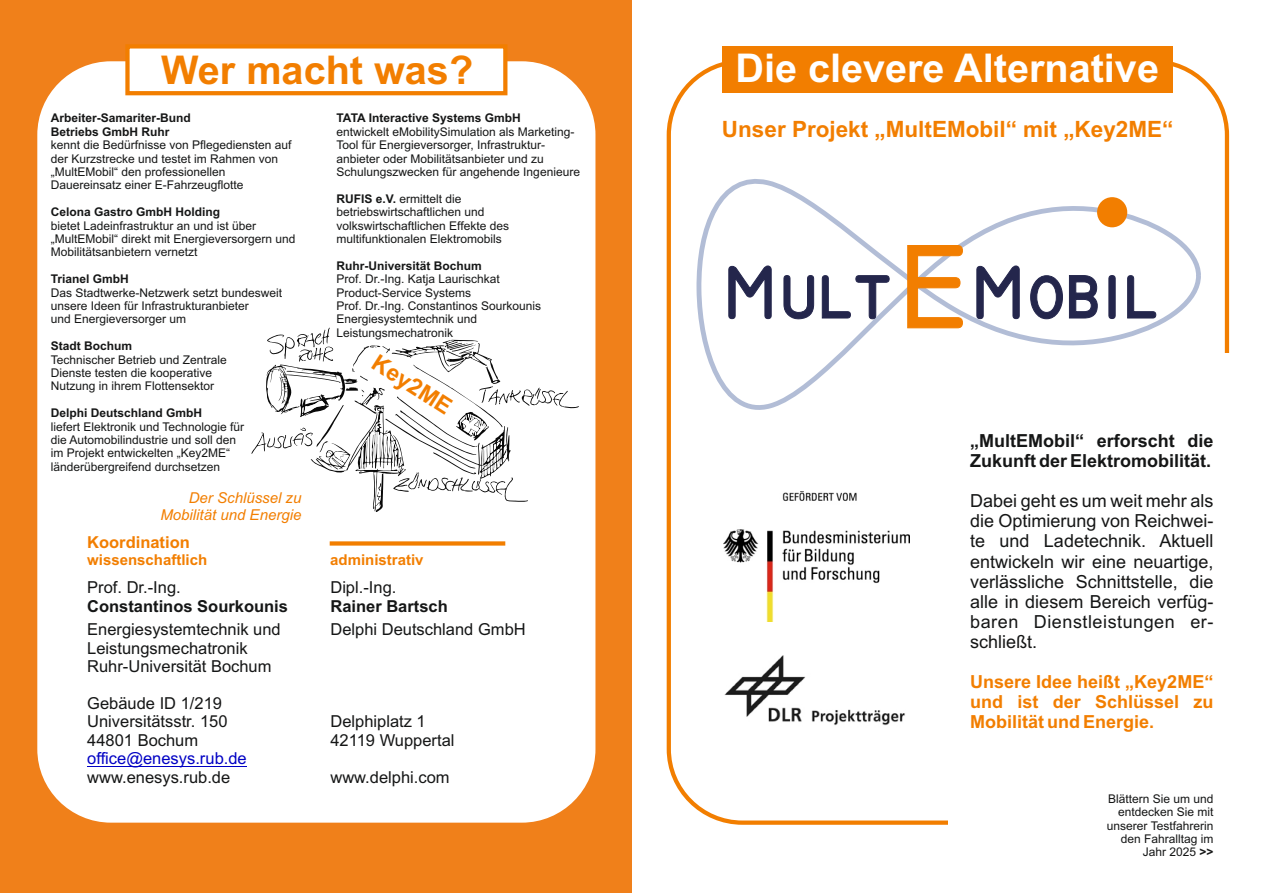
<style>
.page{position:relative;width:1263px;height:893px;background:#fff}
.page>*{position:absolute;margin:0;border:0;box-sizing:border-box;transform-origin:0 0}
.t1{font:700 39.6px "Arial";color:#fff}
.t2{font:700 39.6px "Arial";color:#f27e00}
.t3{font:700 23.1px "Arial";color:#f27e00}
.t4{font:700 22.5px "Arial";color:#f27e00}
.t5{font:18px/20.1px "Arial";letter-spacing:.015em;color:#151616;text-align:justify}
.t6{font:700 18px/20.1px "Arial";color:#f27e00;text-align:justify}
.t7{font:700 18px/20.1px "Arial";color:#151616}
.t8{font:16.5px/18.5px "Arial";color:#151616}
.t9{font:700 16.5px "Arial";color:#151616}
.t10{font:16.5px "Arial";color:#0000c4}
.t11{font:700 16.5px "Arial";color:#f27e00}
.t12{font:italic 15px/16.8px "Arial";color:#f27e00;text-align:right}
.t13{font:700 15px "Arial";color:#f27e00}
.t14{font:12px/13.4px "Arial";color:#151616}
.t15{font:700 12px "Arial";color:#151616}
.s1{font-weight:700}
</style>
<div class="page">
<div style="left:0;top:0;width:632px;height:893px;background:#f0801a"></div>
<div style="left:37px;top:61px;width:558px;height:762px;background:#fff;border-radius:74px"></div>
<svg style="left:251px;top:328px;width:328px;height:184px"></svg>
<img style="left:723px;top:491px;width:186px;height:130px">
<img style="left:724px;top:655px;width:181px;height:71px">
<svg style="left:696px;top:179px;width:505px;height:231px"></svg>
<div style="left:1097px;top:197px;width:30px;height:30px;background:#f27e00;border-radius:50%"></div>
<svg style="left:729px;top:245px;width:427px;height:83px"></svg>
<div style="left:948px;top:353px;width:297px;height:518px;background:#fff"></div>
<div style="left:722px;top:46px;width:450px;height:47px;background:#f27e00"></div>
<svg style="left:123px;top:44px;width:387px;height:52px"></svg>
<div style="left:330px;top:541px;width:175px;height:5px;background:#f27e00"></div>
<hr style="left:87px;top:766px;width:160px;height:1px;background:#0000c4">
<h1 class="t2" style="left:161px;top:55px;width:313px">Wer macht was?</h1>
<h1 class="t1" style="left:735px;top:53px;width:425px">Die clevere Alternative</h1>
<p class="t15" style="left:51px;top:114px;width:142px">Arbeiter-Samariter-Bund</p>
<p class="t15" style="left:336px;top:114px;width:186px">TATA Interactive Systems GmbH</p>
<p class="t15" style="left:51px;top:127px;width:120px">Betriebs GmbH Ruhr</p>
<p class="t14" style="left:336px;top:126px;width:240px">entwickelt eMobilitySimulation als Marketing-</p>
<p class="t14" style="left:51px;top:139px;width:242px">kennt die Bedürfnisse von Pflegediensten auf</p>
<p class="t14" style="left:336px;top:139px;width:210px">Tool für Energieversorger, Infrastruktur-</p>
<p class="t14" style="left:51px;top:153px;width:229px">der Kurzstrecke und testet im Rahmen von</p>
<p class="t14" style="left:336px;top:153px;width:209px">anbieter oder Mobilitätsanbieter und zu</p>
<p class="t14" style="left:51px;top:166px;width:176px">„MultEMobil“ den professionellen</p>
<p class="t14" style="left:336px;top:166px;width:245px">Schulungszwecken für angehende Ingenieure</p>
<p class="t14" style="left:51px;top:180px;width:194px">Dauereinsatz einer E-Fahrzeugflotte</p>
<p class="t14" style="left:336px;top:193px;width:126px"><span class="s1">RUFIS e.V.</span> ermittelt die</p>
<p class="t15" style="left:51px;top:207px;width:171px">Celona Gastro GmbH Holding</p>
<p class="t14" style="left:336px;top:206px;width:150px">betriebswirtschaftlichen und</p>
<p class="t14" style="left:51px;top:220px;width:207px">bietet Ladeinfrastruktur an und ist über</p>
<p class="t14" style="left:336px;top:220px;width:174px">volkswirtschaftlichen Effekte des</p>
<p class="t14" style="left:51px;top:233px;width:246px">„MultEMobil“ direkt mit Energieversorgern und</p>
<p class="t14" style="left:336px;top:233px;width:167px">multifunktionalen Elektromobils</p>
<p class="t14" style="left:51px;top:247px;width:148px">Mobilitätsanbietern vernetzt</p>
<p class="t15" style="left:336px;top:261px;width:147px">Ruhr-Universität Bochum</p>
<p class="t15" style="left:51px;top:274px;width:80px">Trianel GmbH</p>
<p class="t14" style="left:51px;top:287px;width:233px">Das Stadtwerke-Netzwerk setzt bundesweit unsere Ideen für Infrastrukturanbieter</p>
<p class="t14" style="left:336px;top:273px;width:165px">Prof. Dr.-Ing. Katja Laurischkat<br>Product-Service Systems</p>
<p class="t14" style="left:336px;top:300px;width:206px">Prof. Dr.-Ing. Constantinos Sourkounis</p>
<p class="t14" style="left:51px;top:314px;width:137px">und Energieversorger um</p>
<p class="t14" style="left:336px;top:314px;width:142px">Energiesystemtechnik und<br>Leistungsmechatronik</p>
<p class="t15" style="left:51px;top:341px;width:83px">Stadt Bochum</p>
<p class="t14" style="left:51px;top:354px;width:178px">Technischer Betrieb und Zentrale<br>Dienste testen die kooperative<br>Nutzung in ihrem Flottensektor</p>
<p class="t15" style="left:51px;top:408px;width:153px">Delphi Deutschland GmbH</p>
<p class="t14" style="left:51px;top:421px;width:195px">liefert Elektronik und Technologie für die Automobilindustrie und soll den im Projekt entwickelten „Key2ME“ länderübergreifend durchsetzen</p>
<h2 class="t3" style="left:379px;top:353px;width:91px;rotate:33deg">Key2ME</h2>
<p class="t12" style="left:160px;top:490px;width:142px">Der Schlüssel zu<br>Mobilität und Energie</p>
<h3 class="t11" style="left:87px;top:536px;width:104px">Koordination</h3>
<p class="t13" style="left:87px;top:554px;width:122px">wissenschaftlich</p>
<h3 class="t8" style="left:87px;top:580px;width:95px">Prof. Dr.-Ing.</h3>
<h3 class="t9" style="left:87px;top:600px;width:202px">Constantinos Sourkounis</h3>
<h3 class="t8" style="left:87px;top:622px;width:195px">Energiesystemtechnik und<br>Leistungsmechatronik<br>Ruhr-Universität Bochum</h3>
<h3 class="t8" style="left:87px;top:695px;width:142px">Gebäude ID 1/219<br>Universitätsstr. 150</h3>
<h3 class="t8" style="left:87px;top:732px;width:112px">44801 Bochum</h3>
<h3 class="t10" style="left:87px;top:752px;width:161px">office@enesys.rub.de</h3>
<h3 class="t8" style="left:87px;top:769px;width:145px">www.enesys.rub.de</h3>
<p class="t13" style="left:330px;top:554px;width:95px">administrativ</p>
<h3 class="t8" style="left:330px;top:580px;width:68px">Dipl.-Ing.</h3>
<h3 class="t9" style="left:330px;top:600px;width:119px">Rainer Bartsch</h3>
<h3 class="t8" style="left:330px;top:622px;width:197px">Delphi Deutschland GmbH</h3>
<h3 class="t8" style="left:330px;top:714px;width:126px">Delphiplatz 1<br>42119 Wuppertal</h3>
<h3 class="t8" style="left:330px;top:769px;width:121px">www.delphi.com</h3>
<h3 class="t4" style="left:722px;top:121px;width:453px">Unser Projekt „MultEMobil“ mit „Key2ME“</h3>
<h3 class="t7" style="left:970px;top:432px;width:245px">„MultEMobil“ erforscht die<br>Zukunft der Elektromobilität.</h3>
<h3 class="t5" style="left:970px;top:492px;width:245px">Dabei geht es um weit mehr als die Optimierung von Reichwei&shy;te und Ladetechnik. Aktuell entwickeln wir eine neuartige, verlässliche Schnittstelle, die alle in diesem Bereich verfüg&shy;baren Dienstleistungen er&shy;schließt.</h3>
<h3 class="t6" style="left:970px;top:673px;width:245px">Unsere Idee heißt „Key2ME“ und ist der Schlüssel zu Mobilität und Energie.</h3>
<p class="t14" style="left:1107px;top:793px;width:108px;text-align:right">Blättern Sie um und entdecken Sie mit unserer Testfahrerin den Fahralltag im<br>Jahr 2025 <span class="s1">&gt;&gt;</span></p>
</div>
